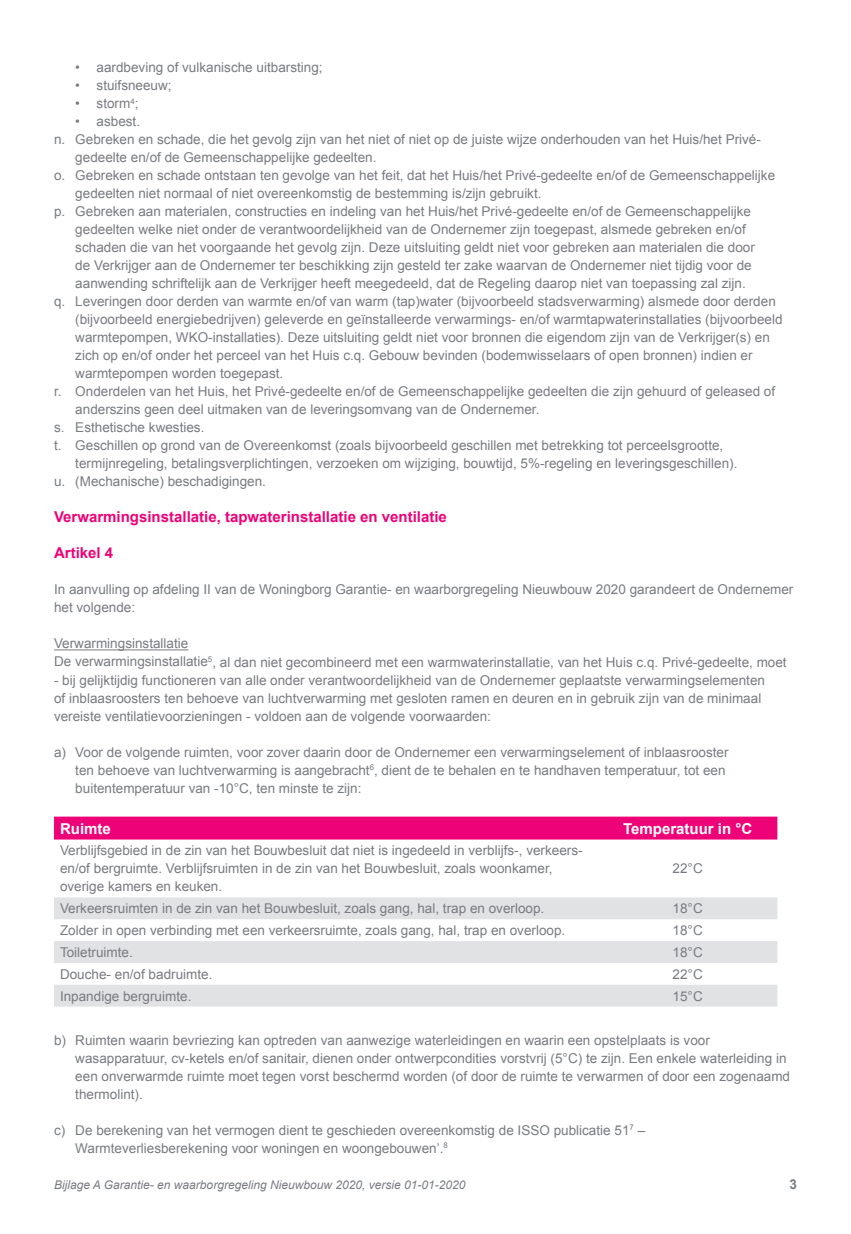
<style>
.page{position:relative;width:851px;height:1234px;background:#fff}
.page>*{position:absolute;margin:0;border:0;box-sizing:border-box;transform-origin:0 0}
.t1{font:700 15px "Arial";color:#ed0277}
.t2{font:700 15px "Arial";color:#fff}
.t3{font:13.5px/18px "Arial";color:#777c80}
.t4{font:700 13.5px "Arial";color:#777c80}
.t5{font:italic 12px "Arial";color:#777c80}
</style>
<div class="page">
<hr style="left:54px;top:649px;width:134px;height:1px;background:#777c80">
<div style="left:54px;top:816px;width:723px;height:23px;background:#ed0277"></div>
<svg style="left:54px;top:897px;width:723px;height:109px;fill:#e1e2e4"></svg>
<p class="t3" style="left:75px;top:58px;width:249px">• aardbeving of vulkanische uitbarsting;</p>
<p class="t3" style="left:75px;top:76px;width:98px">• stuifsneeuw;</p>
<p class="t3" style="left:75px;top:94px;width:65px">• storm<sup>4</sup>;</p>
<p class="t3" style="left:75px;top:112px;width:66px">• asbest.</p>
<p class="t3" style="left:54px;top:130px;width:708px">n. Gebreken en schade, die het gevolg zijn van het niet of niet op de juiste wijze onderhouden van het Huis/het Privé-</p>
<p class="t3" style="left:75px;top:148px;width:302px">gedeelte en/of de Gemeenschappelijke gedeelten.</p>
<p class="t3" style="left:54px;top:166px;width:722px">o. Gebreken en schade ontstaan ten gevolge van het feit, dat het Huis/het Privé-gedeelte en/of de Gemeenschappelijke</p>
<p class="t3" style="left:75px;top:184px;width:467px">gedeelten niet normaal of niet overeenkomstig de bestemming is/zijn gebruikt.</p>
<p class="t3" style="left:54px;top:202px;width:698px">p. Gebreken aan materialen, constructies en indeling van het Huis/het Privé-gedeelte en/of de Gemeenschappelijke</p>
<p class="t3" style="left:75px;top:220px;width:672px">gedeelten welke niet onder de verantwoordelijkheid van de Ondernemer zijn toegepast, alsmede gebreken en/of</p>
<p class="t3" style="left:75px;top:238px;width:681px">schaden die van het voorgaande het gevolg zijn. Deze uitsluiting geldt niet voor gebreken aan materialen die door</p>
<p class="t3" style="left:75px;top:256px;width:678px">de Verkrijger aan de Ondernemer ter beschikking zijn gesteld ter zake waarvan de Ondernemer niet tijdig voor de</p>
<p class="t3" style="left:75px;top:274px;width:672px">aanwending schriftelijk aan de Verkrijger heeft meegedeeld, dat de Regeling daarop niet van toepassing zal zijn.</p>
<p class="t3" style="left:54px;top:292px;width:723px">q. Leveringen door derden van warmte en/of van warm (tap)water (bijvoorbeeld stadsverwarming) alsmede door derden</p>
<p class="t3" style="left:75px;top:310px;width:708px">(bijvoorbeeld energiebedrijven) geleverde en geïnstalleerde verwarmings- en/of warmtapwaterinstallaties (bijvoorbeeld</p>
<p class="t3" style="left:75px;top:328px;width:696px">warmtepompen, WKO-installaties). Deze uitsluiting geldt niet voor bronnen die eigendom zijn van de Verkrijger(s) en</p>
<p class="t3" style="left:75px;top:346px;width:678px">zich op en/of onder het perceel van het Huis c.q. Gebouw bevinden (bodemwisselaars of open bronnen) indien er</p>
<p class="t3" style="left:75px;top:364px;width:209px">warmtepompen worden toegepast.</p>
<p class="t3" style="left:54px;top:382px;width:722px">r. Onderdelen van het Huis, het Privé-gedeelte en/of de Gemeenschappelijke gedeelten die zijn gehuurd of geleased of</p>
<p class="t3" style="left:75px;top:400px;width:465px">anderszins geen deel uitmaken van de leveringsomvang van de Ondernemer.</p>
<p class="t3" style="left:54px;top:418px;width:152px">s. Esthetische kwesties.</p>
<p class="t3" style="left:54px;top:436px;width:670px">t. Geschillen op grond van de Overeenkomst (zoals bijvoorbeeld geschillen met betrekking tot perceelsgrootte,</p>
<p class="t3" style="left:75px;top:454px;width:663px">termijnregeling, betalingsverplichtingen, verzoeken om wijziging, bouwtijd, 5%-regeling en leveringsgeschillen).</p>
<p class="t3" style="left:54px;top:472px;width:213px">u. (Mechanische) beschadigingen.</p>
<p class="t1" style="left:54px;top:507px;width:394px">Verwarmingsinstallatie, tapwaterinstallatie en ventilatie</p>
<p class="t1" style="left:54px;top:543px;width:61px">Artikel 4</p>
<p class="t3" style="left:54px;top:580px;width:740px">In aanvulling op afdeling II van de Woningborg Garantie- en waarborgregeling Nieuwbouw 2020 garandeert de Ondernemer het volgende:</p>
<p class="t3" style="left:54px;top:634px;width:734px">Verwarmingsinstallatie<br>De verwarmingsinstallatie<sup>5</sup>, al dan niet gecombineerd met een warmwaterinstallatie, van het Huis c.q. Privé-gedeelte, moet</p>
<p class="t3" style="left:54px;top:670px;width:712px">- bij gelijktijdig functioneren van alle onder verantwoordelijkheid van de Ondernemer geplaatste verwarmingselementen of inblaasroosters ten behoeve van luchtverwarming met gesloten ramen en deuren en in gebruik zijn van de minimaal vereiste ventilatievoorzieningen - voldoen aan de volgende voorwaarden:</p>
<p class="t3" style="left:75px;top:742px;width:654px;text-indent:-21px">a) Voor de volgende ruimten, voor zover daarin door de Ondernemer een verwarmingselement of inblaasrooster ten behoeve van luchtverwarming is aangebracht<sup>6</sup>, dient de te behalen en te handhaven temperatuur, tot een buitentemperatuur van -10°C, ten minste te zijn:</p>
<p class="t2" style="left:60px;top:818px;width:52px">Ruimte</p>
<p class="t2" style="left:623px;top:818px;width:131px">Temperatuur in °C</p>
<p class="t3" style="left:60px;top:841px;width:524px">Verblijfsgebied in de zin van het Bouwbesluit dat niet is ingedeeld in verblijfs-, verkeers&shy;en/of bergruimte. Verblijfsruimten in de zin van het Bouwbesluit, zoals woonkamer, overige kamers en keuken.</p>
<p class="t3" style="left:672px;top:859px;width:32px">22°C</p>
<p class="t3" style="left:60px;top:899px;width:485px">Verkeersruimten in de zin van het Bouwbesluit, zoals gang, hal, trap en overloop.</p>
<p class="t3" style="left:672px;top:899px;width:32px">18°C</p>
<p class="t3" style="left:60px;top:921px;width:506px">Zolder in open verbinding met een verkeersruimte, zoals gang, hal, trap en overloop.</p>
<p class="t3" style="left:672px;top:921px;width:32px">18°C</p>
<p class="t3" style="left:60px;top:943px;width:74px">Toiletruimte.</p>
<p class="t3" style="left:672px;top:943px;width:32px">18°C</p>
<p class="t3" style="left:60px;top:964px;width:154px">Douche- en/of badruimte.</p>
<p class="t3" style="left:672px;top:964px;width:32px">22°C</p>
<p class="t3" style="left:60px;top:986px;width:133px">Inpandige bergruimte.</p>
<p class="t3" style="left:672px;top:986px;width:32px">15°C</p>
<p class="t3" style="left:75px;top:1030px;width:716px;text-indent:-21px">b) Ruimten waarin bevriezing kan optreden van aanwezige waterleidingen en waarin een opstelplaats is voor wasapparatuur, cv-ketels en/of sanitair, dienen onder ontwerpcondities vorstvrij (5°C) te zijn. Een enkele waterleiding in een onverwarmde ruimte moet tegen vorst beschermd worden (of door de ruimte te verwarmen of door een zogenaamd thermolint).</p>
<p class="t3" style="left:75px;top:1120px;width:571px;text-indent:-21px">c) De berekening van het vermogen dient te geschieden overeenkomstig de ISSO publicatie 51<sup>7</sup> –<br>Warmteverliesberekening voor woningen en woongebouwen’.<sup>8</sup></p>
<p class="t5" style="left:54px;top:1176px;width:413px">Bijlage A Garantie- en waarborgregeling Nieuwbouw 2020, versie 01-01-2020</p>
<p class="t4" style="left:789px;top:1174px;width:9px">3</p>
</div>
